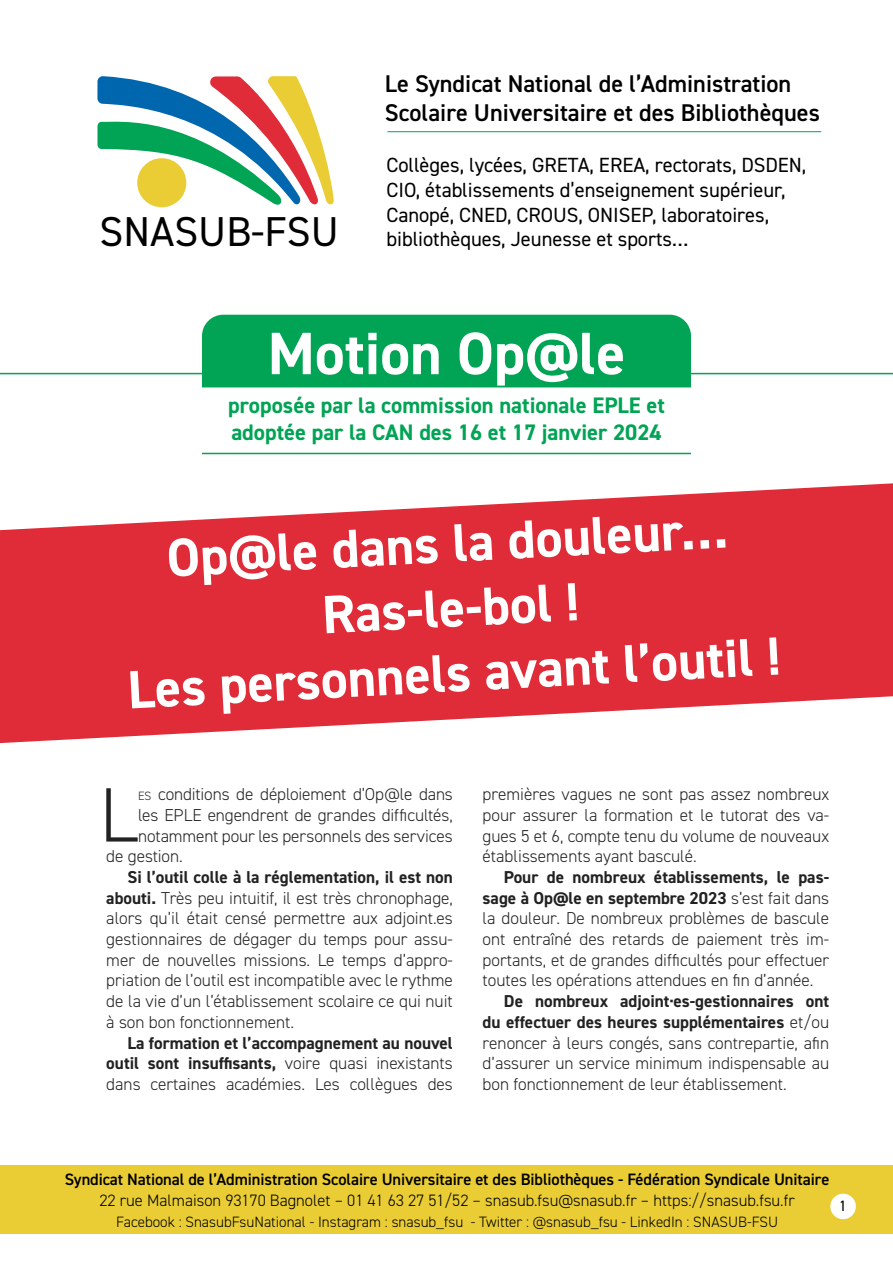
<style>
.page{position:relative;width:893px;height:1263px;background:#fff}
.page>*{position:absolute;margin:0;border:0;box-sizing:border-box;transform-origin:0 0}
.t1{font:300 77.25px "DIN2014";color:#222}
.t2{font:700 60px "DIN2014";color:#fff}
.t3{font:700 54px/64.8px "DIN2014";color:#fff;text-align:center}
.t4{font:41.85px "DIN2014";color:#000}
.t5{font:600 24.3px/29.1px "DIN2014";color:#000}
.t6{font:700 22.5px/27px "DIN2014";color:#00a454}
.t7{font:20.55px/24.6px "DIN2014";letter-spacing:-.005em;color:#000}
.t8{font:300 17.25px/20.7px "DIN2014";color:#222;text-align:justify}
.t9{font:700 17.25px/20.7px "DIN2014";color:#222;text-align:justify}
.t10{font:600 16.5px "DIN2014";letter-spacing:-.005em;color:#000}
.t11{font:300 16.5px "DIN2014";color:#000}
.t12{font:300 15px "DIN2014";color:#000}
.t13{font:15px "DIN2014";color:#000}
.s1{font-size:12.15px}
.s2{font-weight:700}
.s3{font-weight:300}
</style>
<div class="page">
<div style="left:1px;top:1165px;width:892px;height:68px;background:#eacd35"></div>
<div style="left:830px;top:1194px;width:26px;height:25px;background:#fff;border-radius:50%"></div>
<svg style="left:97px;top:76px;width:237px;height:132px"></svg>
<hr style="left:387px;top:131px;width:434px;height:1px;background:#00a454">
<hr style="left:0;top:373px;width:893px;height:1px;background:#00a454">
<div style="left:202px;top:315px;width:489px;height:72px;background:#00a454"></div>
<hr style="left:202px;top:453px;width:489px;height:1px;background:#00a454">
<svg style="left:0;top:483px;width:893px;height:260px;fill:#df2c38"></svg>
<h3 class="t4" style="left:100px;top:206px;width:241px">SNASUB-FSU</h3>
<h3 class="t5" style="left:385px;top:68px;width:436px">Le Syndicat National de l’Administration<br>Scolaire Universitaire et des Bibliothèques</h3>
<p class="t7" style="left:387px;top:153px;width:421px">Collèges, lycées, GRETA, EREA, rectorats, DSDEN, CIO, établissements d’enseignement supérieur, Canopé, CNED, CROUS, ONISEP, laboratoires, bibliothèques, Jeunesse et sports…</p>
<h2 class="t2" style="left:268px;top:314px;width:359px">Motion Op@le</h2>
<h3 class="t6" style="left:228px;top:391px;width:438px">proposée par la commission nationale EPLE et adoptée par la CAN des 16 et 17 janvier 2024</h3>
<h3 class="t3" style="left:119px;top:528px;width:655px;rotate:-3deg">Op@le dans la douleur…<br>Ras-le-bol !<br>Les personnels avant l’outil !</h3>
<h1 class="t1" style="left:99px;top:768px;width:40px">L</h1>
<p class="t8" style="left:138px;top:784px;width:316px"><span class="s1">es</span> conditions de déploiement d’Op@le dans</p>
<p class="t8" style="left:138px;top:805px;width:316px">les EPLE engendrent de grandes difficultés,</p>
<p class="t8" style="left:138px;top:825px;width:316px">notamment pour les personnels des services</p>
<p class="t8" style="left:106px;top:846px;width:78px">de gestion.</p>
<p class="t8" style="left:106px;top:867px;width:348px;text-indent:21px"><span class="s2">Si l’outil colle à la réglementation, il est non abouti.</span> Très peu intuitif, il est très chronophage, alors qu’il était censé permettre aux adjoint.es gestionnaires de dégager du temps pour assu&shy;mer de nouvelles missions. Le temps d’appro&shy;priation de l’outil est incompatible avec le rythme de la vie d’un l’établissement scolaire ce qui nuit à son bon fonctionnement.</p>
<p class="t9" style="left:106px;top:1032px;width:348px;text-indent:21px">La formation et l’accompagnement au nouvel outil sont insuffisants, <span class="s3">voire quasi inexistants dans certaines académies. Les collègues des</span></p>
<p class="t8" style="left:483px;top:784px;width:348px">premières vagues ne sont pas assez nombreux pour assurer la formation et le tutorat des va&shy;gues 5 et 6, compte tenu du volume de nouveaux établissements ayant basculé.</p>
<p class="t8" style="left:483px;top:867px;width:348px;text-indent:21px"><span class="s2">Pour de nombreux établissements, le pas&shy;sage à Op@le en septembre 2023</span> s’est fait dans la douleur. De nombreux problèmes de bascule ont entraîné des retards de paiement très im&shy;portants, et de grandes difficultés pour effectuer toutes les opérations attendues en fin d’année.</p>
<p class="t8" style="left:483px;top:991px;width:348px;text-indent:21px"><span class="s2">De nombreux adjoint·es-gestionnaires ont du effectuer des heures supplémentaires</span> et/ou renoncer à leurs congés, sans contrepartie, afin d’assurer un service minimum indispensable au bon fonctionnement de leur établissement.</p>
<p class="t10" style="left:65px;top:1168px;width:766px">Syndicat National de l’Administration Scolaire Universitaire et des Bibliothèques - Fédération Syndicale Unitaire</p>
<p class="t11" style="left:100px;top:1190px;width:697px">22 rue Malmaison 93170 Bagnolet – 01 41 63 27 51/52 – snasub.fsu@snasub.fr – https://snasub.fsu.fr</p>
<p class="t12" style="left:116px;top:1212px;width:663px">Facebook : SnasubFsuNational - Instagram : snasub_fsu - Twitter : @snasub_fsu - LinkedIn : SNASUB-FSU</p>
<p class="t13" style="left:839px;top:1196px;width:9px">1</p>
</div>
